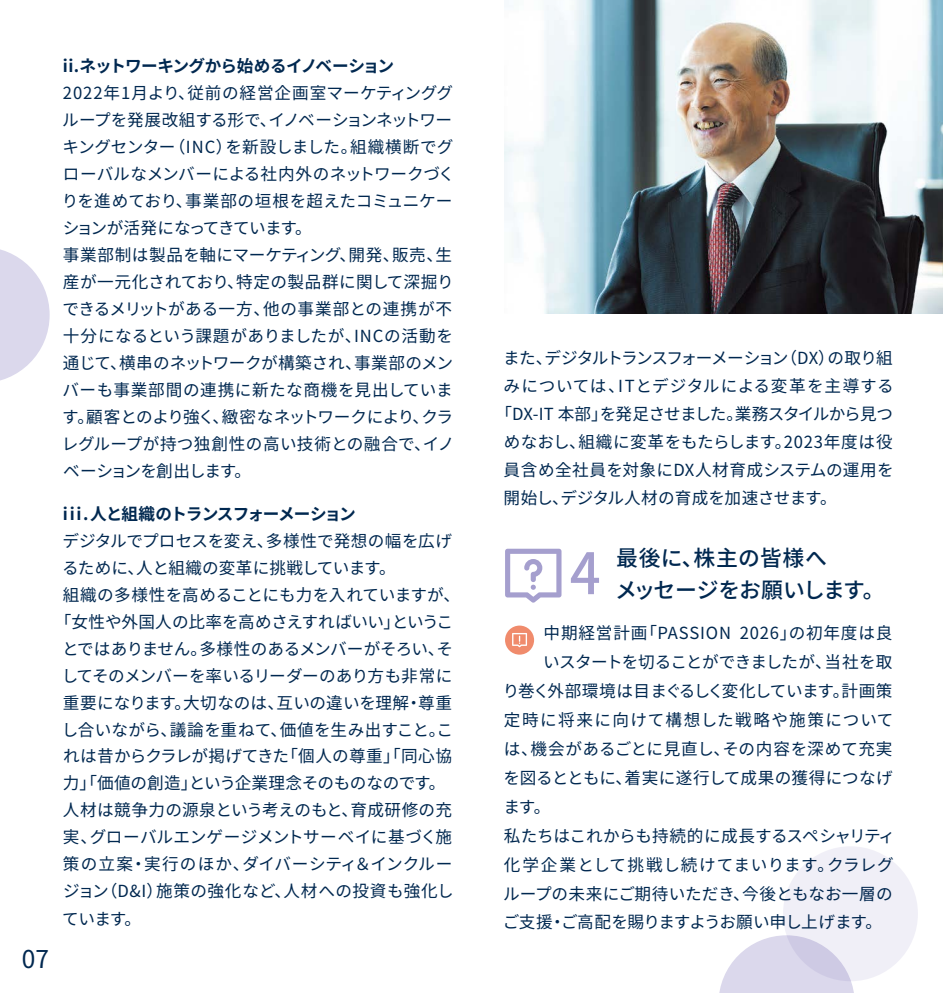
<style>
.page{position:relative;width:943px;height:993px;background:#fff}
.page>*{position:absolute;margin:0;border:0;box-sizing:border-box;transform-origin:0 0}
.t1{font:500 57.05px "Noto Sans CJ Kjp";color:#a59fce;scale:.95 1}
.t2{font:24.5px "Noto Sans CJ Kjp";color:#002850}
.t3{font:500 21.88px "Noto Sans CJ Kjp";letter-spacing:-.06em;color:#002850}
.t4{font:500 21.88px "Noto Sans CJ Kjp";letter-spacing:.025em;color:#002850}
.t5{font:16.62px/26.9px "Noto Sans CJ Kjp";letter-spacing:.005em;color:#002850}
.t6{font:16.62px "Noto Sans CJ Kjp";letter-spacing:-.035em;color:#002850}
.t7{font:16.62px "Noto Sans CJ Kjp";letter-spacing:.035em;color:#002850}
.t8{font:700 16.62px "Noto Sans CJ Kjp";letter-spacing:-.05em;color:#002850}
.t9{font:16.62px "Noto Sans CJ Kjp";letter-spacing:-.045em;color:#002850}
.t10{font:16.62px "Noto Sans CJ Kjp";letter-spacing:-.075em;color:#002850}
.t11{font:16.62px "Noto Sans CJ Kjp";letter-spacing:.05em;color:#002850}
.t12{font:16.62px "Noto Sans CJ Kjp";letter-spacing:-.025em;color:#002850}
.t13{font:16.62px "Noto Sans CJ Kjp";letter-spacing:.055em;color:#002850}
.t14{font:16.62px "Noto Sans CJ Kjp";letter-spacing:.045em;color:#002850}
.t15{font:16.62px "Noto Sans CJ Kjp";letter-spacing:.04em;color:#002850}
.t16{font:16.62px "Noto Sans CJ Kjp";letter-spacing:-.04em;color:#002850}
.t17{font:16.62px "Noto Sans CJ Kjp";letter-spacing:.075em;color:#002850}
</style>
<div class="page">
<img style="left:504px;top:0;width:438px;height:313px">
<div style="left:505px;top:625px;width:29px;height:29px;background:#f08b6c;border-radius:50%"></div>
<svg style="left:512px;top:633px;width:15px;height:14px"></svg>
<svg style="left:505px;top:548px;width:56px;height:54px"></svg>
<svg style="left:719px;top:934px;width:135px;height:58px"></svg>
<svg style="left:0;top:249px;width:50px;height:132px"></svg>
<svg style="left:783px;top:846px;width:134px;height:134px;fill:#f0eff7"></svg>
<svg style="left:942px;top:210px;width:1px;height:51px"></svg>
<hr style="left:942px;top:261px;width:1px;height:52px;background:#35577b">
<h2 class="t2" style="left:22px;top:945px;width:29px">07</h2>
<p class="t8" style="left:63px;top:57px;width:333px">ii.ネットワーキングから始めるイノベーション</p>
<p class="t5" style="left:62px;top:80px;width:394px">2022年1月より、従前の経営企画室マーケティンググループを発展改組する形で、イノベーションネットワーキングセンター（INC）を新設しました。組織横断でグローバルなメンバーによる社内外のネットワークづくりを進めており、事業部の垣根を超えたコミュニケーションが活発になってきています。<br>事業部制は製品を軸にマーケティング、開発、販売、生産が一元化されており、特定の製品群に関して深掘りできるメリットがある一方、他の事業部との連携が不十分になるという課題がありましたが、INCの活動を通じて、横串のネットワークが構築され、事業部のメンバーも事業部間の連携に新たな商機を見出しています。顧客とのより強く、緻密なネットワークにより、クラレグループが持つ独創性の高い技術との融合で、イノベーションを創出します。</p>
<p class="t8" style="left:63px;top:504px;width:294px">iii.人と組織のトランスフォーメーション</p>
<p class="t5" style="left:62px;top:527px;width:391px">デジタルでプロセスを変え、多様性で発想の幅を広げ</p>
<p class="t5" style="left:62px;top:554px;width:335px">るために、人と組織の変革に挑戦しています。</p>
<p class="t5" style="left:63px;top:581px;width:399px">組織の多様性を高めることにも力を入れていますが、</p>
<p class="t5" style="left:55px;top:608px;width:399px">「女性や外国人の比率を高めさえすればいい」というこ</p>
<p class="t12" style="left:62px;top:639px;width:392px">とではありません。多様性のあるメンバーがそろい、そ</p>
<p class="t6" style="left:62px;top:665px;width:392px">してそのメンバーを率いるリーダーのあり方も非常に</p>
<p class="t5" style="left:63px;top:689px;width:390px">重要になります。大切なのは、互いの違いを理解・尊重</p>
<p class="t5" style="left:62px;top:716px;width:393px">し合いながら、議論を重ねて、価値を生み出すこと。こ</p>
<p class="t5" style="left:63px;top:743px;width:390px">れは昔からクラレが掲げてきた「個人の尊重」「同心協</p>
<p class="t5" style="left:63px;top:770px;width:384px">力」「価値の創造」という企業理念そのものなのです。</p>
<p class="t5" style="left:63px;top:796px;width:390px">人材は競争力の源泉という考えのもと、育成研修の充</p>
<p class="t5" style="left:63px;top:823px;width:390px">実、グローバルエンゲージメントサーベイに基づく施</p>
<p class="t13" style="left:63px;top:854px;width:391px">策の立案・実行のほか、ダイバーシティ＆インクルー</p>
<p class="t7" style="left:63px;top:881px;width:392px">ジョン（D&amp;I）施策の強化など、人材への投資も強化し</p>
<p class="t5" style="left:62px;top:905px;width:80px">ています。</p>
<p class="t10" style="left:503px;top:348px;width:391px">また、デジタルトランスフォーメーション（DX）の取り組</p>
<p class="t14" style="left:503px;top:376px;width:391px">みについては、ITとデジタルによる変革を主導する</p>
<p class="t9" style="left:495px;top:404px;width:399px">「DX-IT 本部」を発足させました。業務スタイルから見つ</p>
<p class="t7" style="left:504px;top:432px;width:390px">めなおし、組織に変革をもたらします。2023年度は役</p>
<p class="t5" style="left:503px;top:457px;width:391px">員含め全社員を対象にDX人材育成システムの運用を</p>
<p class="t5" style="left:503px;top:485px;width:334px">開始し、デジタル人材の育成を加速させます。</p>
<h1 class="t1" style="left:570px;top:541px;width:34px">4</h1>
<h3 class="t4" style="left:616px;top:545px;width:212px">最後に、株主の皆様へ</h3>
<h3 class="t3" style="left:615px;top:577px;width:271px">メッセージをお願いします。</h3>
<p class="t11" style="left:543px;top:623px;width:350px">中期経営計画「PASSION 2026」の初年度は良</p>
<p class="t16" style="left:543px;top:652px;width:350px">いスタートを切ることができましたが、当社を取</p>
<p class="t6" style="left:503px;top:681px;width:391px">り巻く外部環境は目まぐるしく変化しています。計画策</p>
<p class="t17" style="left:504px;top:710px;width:391px">定時に将来に向けて構想した戦略や施策について</p>
<p class="t5" style="left:504px;top:735px;width:390px">は、機会があるごとに見直し、その内容を深めて充実</p>
<p class="t5" style="left:503px;top:764px;width:390px">を図るとともに、着実に遂行して成果の獲得につなげ</p>
<p class="t5" style="left:503px;top:793px;width:48px">ます。</p>
<p class="t5" style="left:504px;top:822px;width:393px">私たちはこれからも持続的に成長するスペシャリティ</p>
<p class="t15" style="left:504px;top:854px;width:391px">化学企業として挑戦し続けてまいります。クラレグ</p>
<p class="t5" style="left:503px;top:880px;width:391px">ループの未来にご期待いただき、今後ともなお一層の</p>
<p class="t6" style="left:503px;top:912px;width:380px">ご支援・ご高配を賜りますようお願い申し上げます。</p>
</div>
